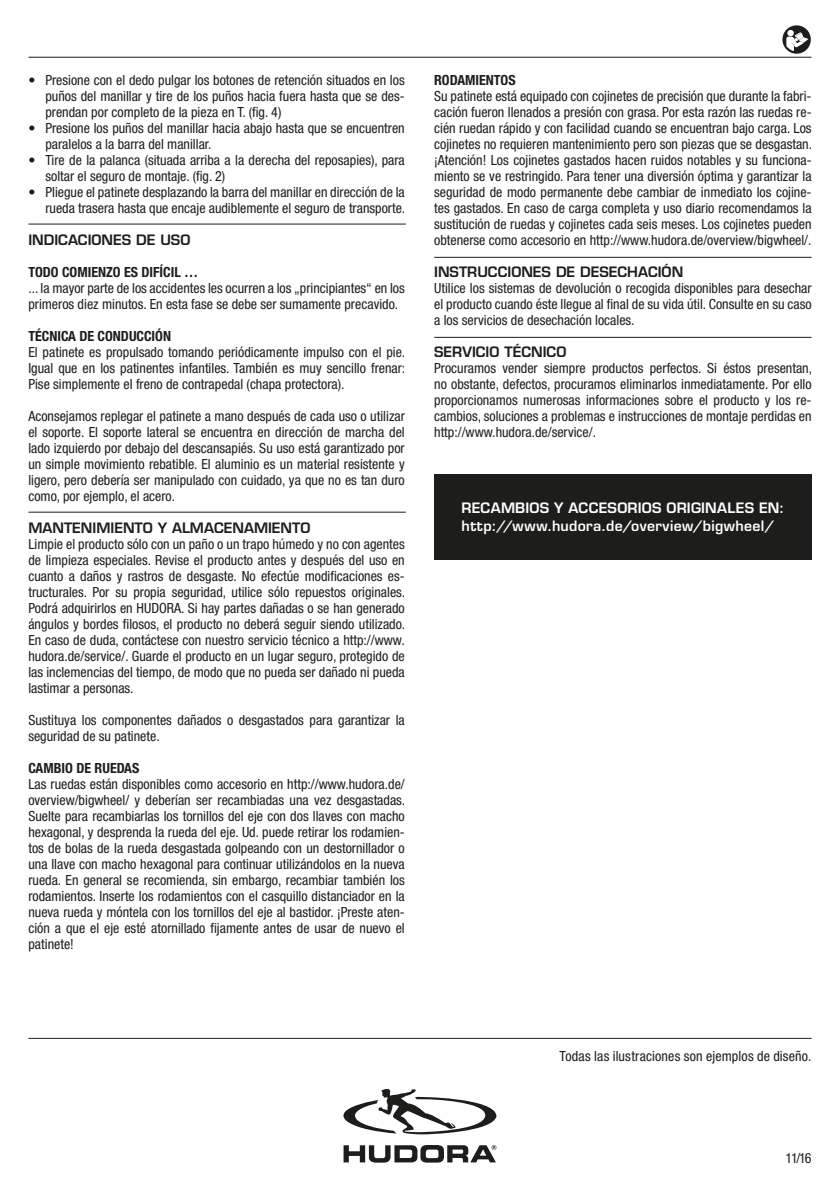
<style>
.page{position:relative;width:840px;height:1191px;background:#fff}
.page>*{position:absolute;margin:0;border:0;box-sizing:border-box;transform-origin:0 0}
.t1{font:condensed 14px/16px "Helvetica Neue";color:#1d1d1b;text-align:justify}
.t2{font:600 14px "Eurostile";color:#1d1d1b}
.t3{font:600 14px/18px "Eurostile";letter-spacing:.025em;color:#fff}
.t4{font:700 condensed 14px "Helvetica Neue";color:#1d1d1b}
</style>
<div class="page">
<hr style="left:28px;top:1037px;width:783px;height:1px;background:#1d1d1b">
<svg style="left:343px;top:1088px;width:153px;height:46px"></svg>
<svg style="left:343px;top:1145px;width:153px;height:18px"></svg>
<hr style="left:28px;top:57px;width:783px;height:1px;background:#1d1d1b">
<hr style="left:28px;top:223px;width:377px;height:1px;background:#1d1d1b">
<hr style="left:28px;top:511px;width:377px;height:1px;background:#1d1d1b">
<hr style="left:434px;top:257px;width:377px;height:1px;background:#1d1d1b">
<hr style="left:434px;top:337px;width:377px;height:1px;background:#1d1d1b">
<svg style="left:782px;top:25px;width:28px;height:29px"></svg>
<div style="left:434px;top:474px;width:377px;height:85px;background:#1d1d1b"></div>
<p class="t1" style="left:45px;top:72px;width:360px;text-indent:-17px">• Presione con el dedo pulgar los botones de retención situados en los puños del manillar y tire de los puños hacia fuera hasta que se des&shy;prendan por completo de la pieza en T. (fig. 4)</p>
<p class="t1" style="left:45px;top:120px;width:361px;text-indent:-17px">• Presione los puños del manillar hacia abajo hasta que se encuentren paralelos a la barra del manillar.</p>
<p class="t1" style="left:45px;top:152px;width:361px;text-indent:-17px">• Tire de la palanca (situada arriba a la derecha del reposapies), para soltar el seguro de montaje. (fig. 2)</p>
<p class="t1" style="left:28px;top:184px;width:378px;text-align:right">• Pliegue el patinete desplazando la barra del manillar en dirección de la rueda trasera hasta que encaje audiblemente el seguro de transporte.</p>
<p class="t2" style="left:28px;top:231px;width:163px">INDICACIONES DE USO</p>
<p class="t4" style="left:28px;top:263px;width:171px">TODO COMIENZO ES DIFÍCIL …</p>
<p class="t1" style="left:28px;top:280px;width:378px">... la mayor parte de los accidentes les ocurren a los „principiantes“ en los primeros diez minutos. En esta fase se debe ser sumamente precavido.</p>
<p class="t4" style="left:28px;top:327px;width:144px">TÉCNICA DE CONDUCCIÓN</p>
<p class="t1" style="left:28px;top:344px;width:378px">El patinete es propulsado tomando periódicamente impulso con el pie.<br>Igual que en los patinentes infantiles. También es muy sencillo frenar:<br>Pise simplemente el freno de contrapedal (chapa protectora).</p>
<p class="t1" style="left:28px;top:408px;width:378px">Aconsejamos replegar el patinete a mano después de cada uso o utilizar el soporte. El soporte lateral se encuentra en dirección de marcha del lado izquierdo por debajo del descansapiés. Su uso está garantizado por un simple movimiento rebatible. El aluminio es un material resistente y ligero, pero debería ser manipulado con cuidado, ya que no es tan duro como, por ejemplo, el acero.</p>
<p class="t2" style="left:28px;top:519px;width:283px">MANTENIMIENTO Y ALMACENAMIENTO</p>
<p class="t1" style="left:28px;top:536px;width:378px">Limpie el producto sólo con un paño o un trapo húmedo y no con agentes de limpieza especiales. Revise el producto antes y después del uso en cuanto a daños y rastros de desgaste. No efectúe modificaciones es&shy;tructurales. Por su propia seguridad, utilice sólo repuestos originales.<br>Podrá adquirirlos en HUDORA. Si hay partes dañadas o se han generado ángulos y bordes filosos, el producto no deberá seguir siendo utilizado.<br>En caso de duda, contáctese con nuestro servicio técnico a http://www. hudora.de/service/. Guarde el producto en un lugar seguro, protegido de las inclemencias del tiempo, de modo que no pueda ser dañado ni pueda lastimar a personas.</p>
<p class="t1" style="left:28px;top:712px;width:377px">Sustituya los componentes dañados o desgastados para garantizar la seguridad de su patinete.</p>
<p class="t4" style="left:28px;top:759px;width:112px">CAMBIO DE RUEDAS</p>
<p class="t1" style="left:28px;top:776px;width:378px">Las ruedas están disponibles como accesorio en http://www.hudora.de/ overview/bigwheel/ y deberían ser recambiadas una vez desgastadas.<br>Suelte para recambiarlas los tornillos del eje con dos llaves con macho hexagonal, y desprenda la rueda del eje. Ud. puede retirar los rodamien&shy;tos de bolas de la rueda desgastada golpeando con un destornillador o una llave con macho hexagonal para continuar utilizándolos en la nueva rueda. En general se recomienda, sin embargo, recambiar también los rodamientos. Inserte los rodamientos con el casquillo distanciador en la nueva rueda y móntela con los tornillos del eje al bastidor. ¡Preste aten&shy;ción a que el eje esté atornillado fijamente antes de usar de nuevo el patinete!</p>
<p class="t4" style="left:434px;top:71px;width:83px">RODAMIENTOS</p>
<p class="t1" style="left:434px;top:88px;width:379px">Su patinete está equipado con cojinetes de precisión que durante la fabri&shy;cación fueron llenados a presión con grasa. Por esta razón las ruedas re&shy;cién ruedan rápido y con facilidad cuando se encuentran bajo carga. Los cojinetes no requieren mantenimiento pero son piezas que se desgastan. ¡Atención! Los cojinetes gastados hacen ruidos notables y su funciona&shy;miento se ve restringido. Para tener una diversión óptima y garantizar la seguridad de modo permanente debe cambiar de inmediato los cojine&shy;tes gastados. En caso de carga completa y uso diario recomendamos la sustitución de ruedas y cojinetes cada seis meses. Los cojinetes pueden obtenerse como accesorio en http://www.hudora.de/overview/bigwheel/.</p>
<p class="t2" style="left:434px;top:263px;width:250px">INSTRUCCIONES DE DESECHACIÓN</p>
<p class="t1" style="left:434px;top:280px;width:379px">Utilice los sistemas de devolución o recogida disponibles para desechar el producto cuando éste llegue al final de su vida útil. Consulte en su caso a los servicios de desechación locales.</p>
<p class="t2" style="left:434px;top:343px;width:134px">SERVICIO TÉCNICO</p>
<p class="t1" style="left:434px;top:360px;width:379px">Procuramos vender siempre productos perfectos. Si éstos presentan, no obstante, defectos, procuramos eliminarlos inmediatamente. Por ello proporcionamos numerosas informaciones sobre el producto y los re&shy;cambios, soluciones a problemas e instrucciones de montaje perdidas en http://www.hudora.de/service/.</p>
<p class="t3" style="left:461px;top:499px;width:324px">RECAMBIOS Y ACCESORIOS ORIGINALES EN: http://www.hudora.de/overview/bigwheel/</p>
<p class="t1" style="left:559px;top:1048px;width:253px">Todas las ilustraciones son ejemplos de diseño.</p>
<p class="t1" style="left:785px;top:1150px;width:28px">11/16</p>
</div>
